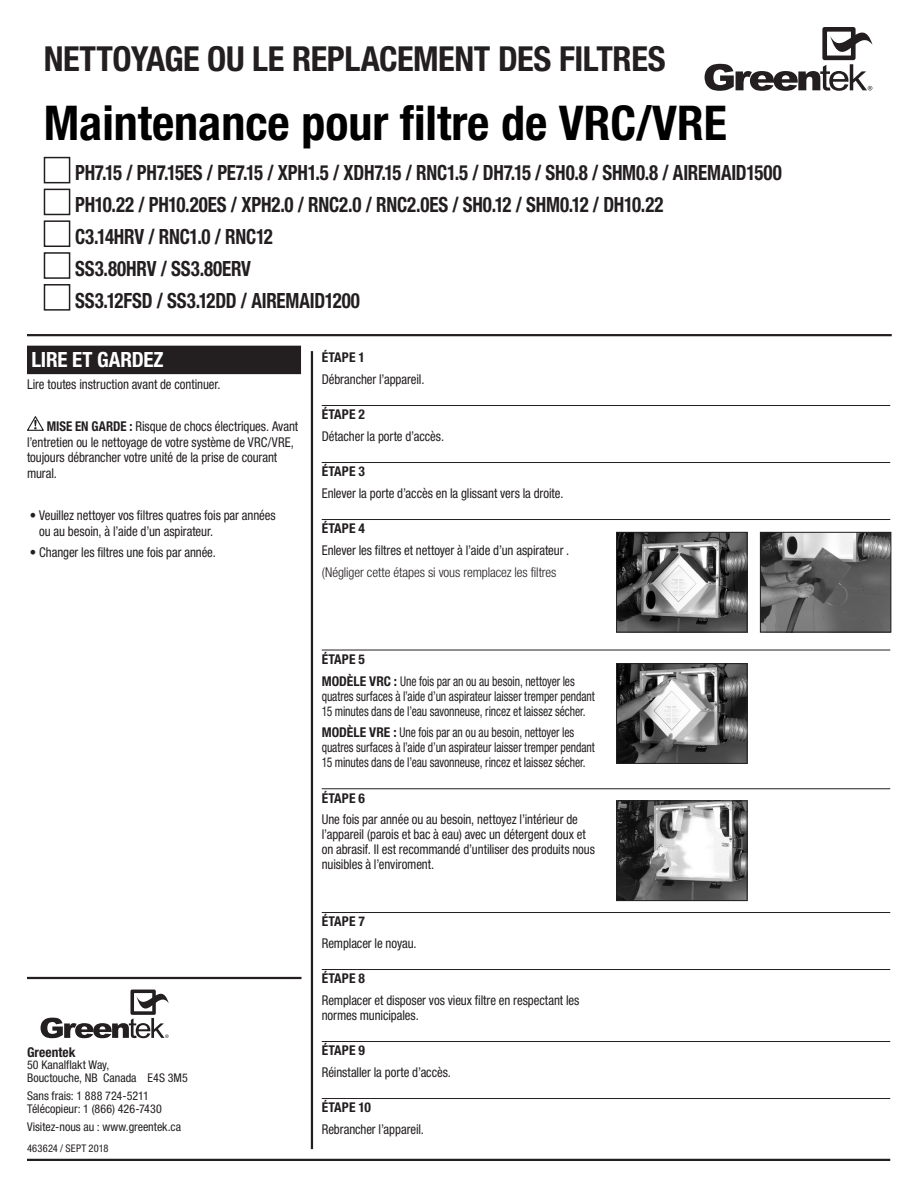
<style>
.page{position:relative;width:918px;height:1188px;background:#fff}
.page>*{position:absolute;margin:0;border:0;box-sizing:border-box;transform-origin:0 0}
.t1{font:700 condensed 48px "Helvetica Neue";color:#000}
.t2{font:700 condensed 34.5px "Helvetica Neue";letter-spacing:-.015em;color:#231f20}
.t3{font:700 condensed 21px "Helvetica Neue";letter-spacing:-.01em;color:#231f20;scale:.9 1}
.t4{font:700 condensed 21px "Helvetica Neue";letter-spacing:-.01em;color:#fff}
.t5{font:condensed 13.5px/15.8px "Helvetica Neue";letter-spacing:-.005em;color:#231f20;scale:.95 1}
.t6{font:condensed 13.5px/15px "Helvetica Neue";letter-spacing:-.005em;color:#231f20;scale:.86 1}
.t7{font:700 condensed 13.5px "Helvetica Neue";letter-spacing:.005em;color:#231f20}
.t8{font:300 condensed 13.5px "Helvetica Neue";letter-spacing:-.005em;color:#231f20}
.t9{font:condensed 12px/12.8px "Helvetica Neue";color:#231f20}
.t10{font:condensed 10.5px "Helvetica Neue";letter-spacing:.02em;color:#231f20}
.s1{font-weight:700}
</style>
<div class="page">
<div style="left:44px;top:157px;width:26px;height:26px;border:2px solid #231f20"></div>
<div style="left:44px;top:189px;width:26px;height:26px;border:2px solid #231f20"></div>
<div style="left:44px;top:220px;width:26px;height:27px;border:2px solid #231f20"></div>
<div style="left:44px;top:252px;width:26px;height:27px;border:2px solid #231f20"></div>
<div style="left:44px;top:284px;width:26px;height:27px;border:2px solid #231f20"></div>
<hr style="left:27px;top:977px;width:275px;height:2px;background:#231f20">
<hr style="left:27px;top:1159px;width:863px;height:2px;background:#231f20">
<hr style="left:311px;top:351px;width:2px;height:798px;background:#231f20">
<div style="left:27px;top:346px;width:274px;height:28px;background:#231f20"></div>
<svg style="left:27px;top:416px;width:17px;height:15px"></svg>
<hr style="left:27px;top:334px;width:865px;height:2px;background:#231f20">
<hr style="left:322px;top:405px;width:568px;height:1px;background:#231f20">
<hr style="left:322px;top:462px;width:568px;height:1px;background:#231f20">
<hr style="left:322px;top:519px;width:568px;height:1px;background:#231f20">
<hr style="left:322px;top:650px;width:568px;height:1px;background:#231f20">
<hr style="left:322px;top:788px;width:568px;height:1px;background:#231f20">
<hr style="left:322px;top:912px;width:568px;height:1px;background:#231f20">
<hr style="left:322px;top:969px;width:568px;height:1px;background:#231f20">
<hr style="left:322px;top:1041px;width:568px;height:1px;background:#231f20">
<hr style="left:322px;top:1098px;width:568px;height:1px;background:#231f20">
<img style="left:618px;top:666px;width:127px;height:96px">
<div style="left:616px;top:664px;width:131px;height:100px;border:1px solid #231f20"></div>
<img style="left:618px;top:803px;width:127px;height:96px">
<div style="left:616px;top:801px;width:131px;height:100px;border:1px solid #231f20"></div>
<img style="left:762px;top:534px;width:127px;height:96px">
<div style="left:760px;top:532px;width:131px;height:100px;border:1px solid #231f20"></div>
<img style="left:618px;top:534px;width:127px;height:96px">
<div style="left:616px;top:532px;width:131px;height:100px;border:1px solid #231f20"></div>
<svg style="left:705px;top:27px;width:168px;height:64px"></svg>
<svg style="left:41px;top:990px;width:128px;height:48px"></svg>
<p class="t2" style="left:44px;top:38px;width:624px">NETTOYAGE OU LE REPLACEMENT DES FILTRES</p>
<p class="t1" style="left:44px;top:93px;width:685px">Maintenance pour filtre de VRC/VRE</p>
<p class="t3" style="left:75px;top:160px;width:787px">PH7.15 / PH7.15ES / PE7.15 / XPH1.5 / XDH7.15 / RNC1.5 / DH7.15 / SH0.8 / SHM0.8 / AIREMAID1500</p>
<p class="t3" style="left:75px;top:192px;width:655px">PH10.22 / PH10.20ES / XPH2.0 / RNC2.0 / RNC2.0ES / SH0.12 / SHM0.12 / DH10.22</p>
<p class="t3" style="left:75px;top:224px;width:221px">C3.14HRV / RNC1.0 / RNC12</p>
<p class="t3" style="left:75px;top:256px;width:197px">SS3.80HRV / SS3.80ERV</p>
<p class="t3" style="left:75px;top:287px;width:318px">SS3.12FSD / SS3.12DD / AIREMAID1200</p>
<p class="t4" style="left:32px;top:347px;width:134px">LIRE ET GARDEZ</p>
<p class="t5" style="left:27px;top:376px;width:205px">Lire toutes instruction avant de continuer.</p>
<p class="t5" style="left:27px;top:418px;width:287px;text-indent:20px"><span class="s1">MISE EN GARDE :</span> Risque de chocs électriques. Avant l’entretien ou le nettoyage de votre système de VRC/VRE, toujours débrancher votre unité de la prise de courant mural.</p>
<p class="t5" style="left:39px;top:508px;width:250px;text-indent:-9px">• Veuillez nettoyer vos filtres quatres fois par années ou au besoin, à l’aide d’un aspirateur.</p>
<p class="t5" style="left:30px;top:545px;width:197px">• Changer les filtres une fois par année.</p>
<p class="t7" style="left:322px;top:349px;width:45px">ÉTAPE 1</p>
<p class="t5" style="left:322px;top:371px;width:110px">Débrancher l’appareil.</p>
<p class="t7" style="left:322px;top:406px;width:45px">ÉTAPE 2</p>
<p class="t5" style="left:322px;top:428px;width:130px">Détacher la porte d’accès.</p>
<p class="t7" style="left:322px;top:463px;width:45px">ÉTAPE 3</p>
<p class="t5" style="left:322px;top:485px;width:256px">Enlever la porte d’accès en la glissant vers la droite.</p>
<p class="t7" style="left:322px;top:520px;width:45px">ÉTAPE 4</p>
<p class="t5" style="left:322px;top:542px;width:262px">Enlever les filtres et nettoyer à l’aide d’un aspirateur .</p>
<p class="t8" style="left:322px;top:564px;width:236px">(Négliger cette étapes si vous remplacez les filtres</p>
<p class="t7" style="left:27px;top:1044px;width:50px">Greentek</p>
<p class="t9" style="left:27px;top:1058px;width:162px">50 Kanalflakt Way,<br>Bouctouche, NB Canada E4S 3M5</p>
<p class="t9" style="left:27px;top:1089px;width:136px">Sans frais: 1 888 724-5211<br>Télécopieur: 1 (866) 426-7430</p>
<p class="t9" style="left:27px;top:1120px;width:156px">Visitez-nous au : www.greentek.ca</p>
<p class="t10" style="left:27px;top:1143px;width:83px">463624 / SEPT 2018</p>
<p class="t7" style="left:322px;top:651px;width:45px">ÉTAPE 5</p>
<p class="t6" style="left:322px;top:673px;width:319px"><span class="s1">MODÈLE VRC :</span> Une fois par an ou au besoin, nettoyer les quatres surfaces à l’aide d’un aspirateur laisser tremper pendant<br>15 minutes dans de l’eau savonneuse, rincez et laissez sécher.</p>
<p class="t6" style="left:322px;top:725px;width:319px"><span class="s1">MODÈLE VRE :</span> Une fois par an ou au besoin, nettoyer les quatres surfaces à l’aide d’un aspirateur laisser tremper pendant<br>15 minutes dans de l’eau savonneuse, rincez et laissez sécher.</p>
<p class="t7" style="left:322px;top:790px;width:45px">ÉTAPE 6</p>
<p class="t5" style="left:322px;top:812px;width:289px;line-height:15px">Une fois par année ou au besoin, nettoyez l’intérieur de l’appareil (parois et bac à eau) avec un détergent doux et on abrasif. Il est recommandé d’untiliser des produits nous nuisibles à l’enviroment.</p>
<p class="t7" style="left:322px;top:913px;width:45px">ÉTAPE 7</p>
<p class="t5" style="left:322px;top:935px;width:101px">Remplacer le noyau.</p>
<p class="t7" style="left:322px;top:970px;width:45px">ÉTAPE 8</p>
<p class="t5" style="left:322px;top:993px;width:273px;line-height:15px">Remplacer et disposer vos vieux filtre en respectant les normes municipales.</p>
<p class="t7" style="left:322px;top:1042px;width:45px">ÉTAPE 9</p>
<p class="t5" style="left:322px;top:1064px;width:138px">Réinstaller la porte d’accès.</p>
<p class="t7" style="left:322px;top:1099px;width:51px">ÉTAPE 10</p>
<p class="t5" style="left:322px;top:1121px;width:109px">Rebrancher l’appareil.</p>
</div>
